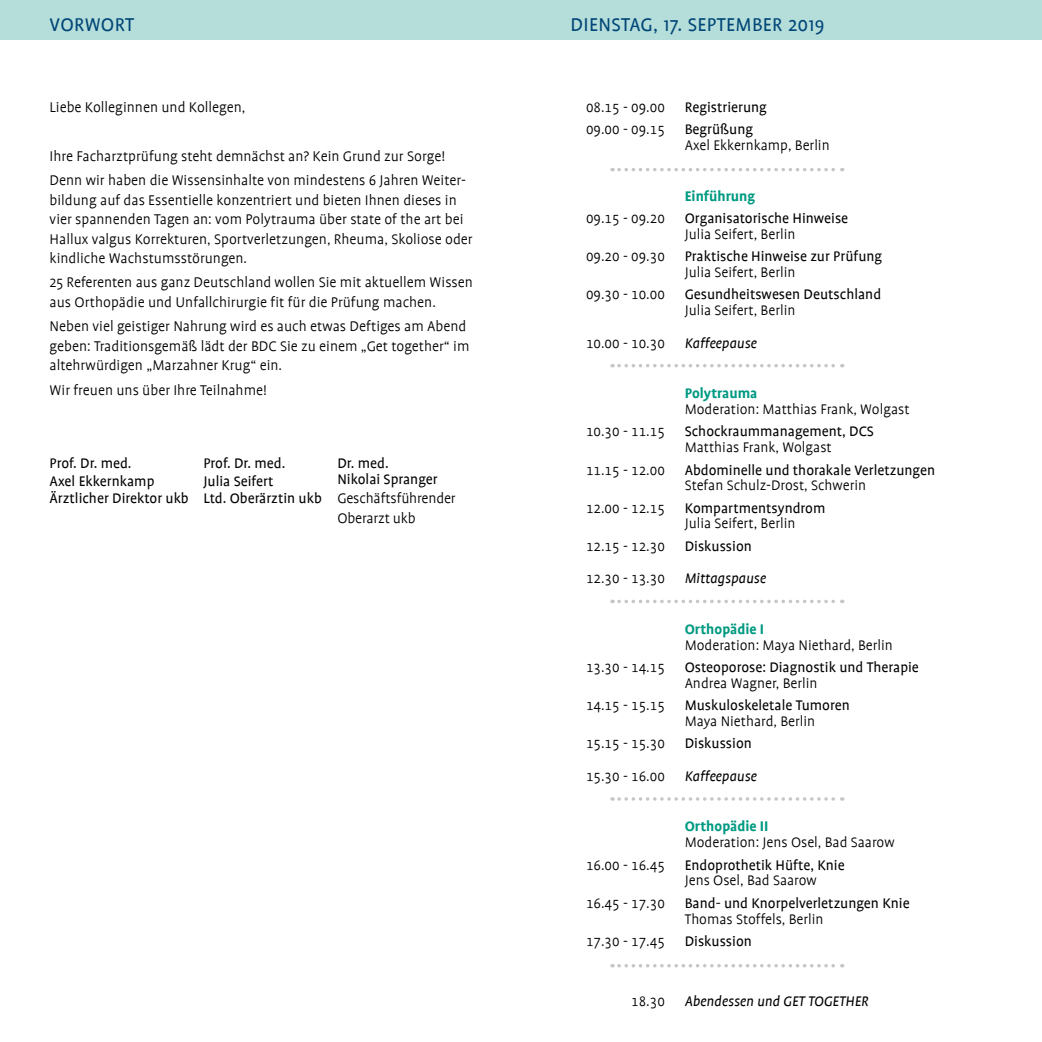
<style>
.page{position:relative;width:1042px;height:1042px;background:#fff}
.page>*{position:absolute;margin:0;border:0;box-sizing:border-box;transform-origin:0 0}
.Head_blauer_Kasten{font:21px "Profile";letter-spacing:.015em;color:#004676}
.Programm_rechts{font:300 15.92px/19.4px "Profile";color:#000}
.Programm_2014{font:15.75px "Profile";color:#000}
.Programm_Referent{font:300 15.75px "Profile";color:#000}
.Programm_2014-2{font:300 15.75px "Profile SC";color:#000}
.Programm_Zeiten{font:15.75px "Profile";color:#000}
.Programm_Überschrift{font:700 15.75px "Profile";color:#009982}
.Pause_Linie{font:italic 15.75px "Profile";color:#000}
.Pause_Linie-2{font:300 15.75px "Profile SC";color:#000}
.Pause_Abstand{font:italic 15.75px "Profile";color:#000}
.Programm_rechts-2{font:15.75px "Profile";color:#000}
.Pause_Abstand-2{font:300 15.75px "Profile SC";color:#000}
</style>
<div class="page">
<div style="left:0;top:0;width:1042px;height:40px;background:#b5ddda"></div>
<svg style="left:619px;top:168px;width:224px;height:3px"></svg>
<svg style="left:619px;top:364px;width:224px;height:3px"></svg>
<svg style="left:619px;top:600px;width:224px;height:3px"></svg>
<svg style="left:619px;top:797px;width:224px;height:4px"></svg>
<svg style="left:619px;top:964px;width:224px;height:3px"></svg>
<p class="Head_blauer_Kasten" style="left:50px;top:14px;width:86px">VORWORT</p>
<p class="Head_blauer_Kasten" style="left:570px;top:14px;width:255px">DIENSTAG, 17. SEPTEMBER 2019</p>
<p class="Programm_rechts" style="left:50px;top:97px;width:197px">Liebe Kolleginnen und Kollegen,</p>
<p class="Programm_rechts" style="left:50px;top:146px;width:397px">Ihre Facharztprüfung steht demnächst an? Kein Grund zur Sorge!</p>
<p class="Programm_rechts" style="left:50px;top:171px;width:425px">Denn wir haben die Wissensinhalte von mindestens 6 Jahren Weiter&shy;bildung auf das Essentielle konzentriert und bieten Ihnen dieses in vier spannenden Tagen an: vom Polytrauma über state of the art bei Hallux valgus Korrekturen, Sportverletzungen, Rheuma, Skoliose oder kindliche Wachstumsstörungen.</p>
<p class="Programm_rechts" style="left:50px;top:273px;width:425px">25 Referenten aus ganz Deutschland wollen Sie mit aktuellem Wissen aus Orthopädie und Unfallchirurgie fit für die Prüfung machen.</p>
<p class="Programm_rechts" style="left:50px;top:317px;width:421px">Neben viel geistiger Nahrung wird es auch etwas Deftiges am Abend geben: Traditionsgemäß lädt der BDC Sie zu einem „Get together“ im altehrwürdigen „Marzahner Krug“ ein.</p>
<p class="Programm_rechts" style="left:50px;top:380px;width:219px">Wir freuen uns über Ihre Teilnahme!</p>
<p class="Programm_Zeiten" style="left:50px;top:455px;width:83px">Prof. Dr. med.</p>
<p class="Programm_Zeiten" style="left:50px;top:473px;width:106px">Axel Ekkernkamp</p>
<p class="Programm_Zeiten" style="left:50px;top:490px;width:141px">Ärztlicher Direktor ukb</p>
<p class="Programm_Zeiten" style="left:203px;top:455px;width:83px">Prof. Dr. med.</p>
<p class="Programm_Zeiten" style="left:203px;top:473px;width:72px">Julia Seifert</p>
<p class="Programm_Zeiten" style="left:203px;top:490px;width:120px">Ltd. Oberärztin ukb</p>
<p class="Programm_rechts-2" style="left:337px;top:455px;width:53px">Dr. med.</p>
<p class="Programm_rechts-2" style="left:337px;top:471px;width:102px">Nikolai Spranger</p>
<p class="Programm_rechts" style="left:337px;top:489px;width:120px">Geschäftsführender<br>Oberarzt ukb</p>
<p class="Programm_2014-2" style="left:586px;top:99px;width:80px">08.15 - 09.00</p>
<p class="Programm_2014" style="left:685px;top:99px;width:84px">Registrierung</p>
<p class="Programm_2014-2" style="left:586px;top:121px;width:80px">09.00 - 09.15</p>
<p class="Programm_2014" style="left:685px;top:121px;width:70px">Begrüßung</p>
<p class="Programm_Referent" style="left:685px;top:137px;width:146px">Axel Ekkernkamp, Berlin</p>
<p class="Programm_Überschrift" style="left:685px;top:187px;width:72px">Einführung</p>
<p class="Programm_2014-2" style="left:586px;top:210px;width:80px">09.15 - 09.20</p>
<p class="Programm_2014" style="left:685px;top:210px;width:165px">Organisatorische Hinweise</p>
<p class="Programm_Referent" style="left:685px;top:226px;width:112px">Julia Seifert, Berlin</p>
<p class="Programm_2014-2" style="left:586px;top:248px;width:80px">09.20 - 09.30</p>
<p class="Programm_2014" style="left:685px;top:248px;width:199px">Praktische Hinweise zur Prüfung</p>
<p class="Programm_Referent" style="left:685px;top:264px;width:112px">Julia Seifert, Berlin</p>
<p class="Programm_2014-2" style="left:586px;top:287px;width:80px">09.30 - 10.00</p>
<p class="Programm_2014" style="left:685px;top:286px;width:198px">Gesundheitswesen Deutschland</p>
<p class="Programm_Referent" style="left:685px;top:302px;width:112px">Julia Seifert, Berlin</p>
<p class="Pause_Linie-2" style="left:586px;top:335px;width:80px">10.00 - 10.30</p>
<p class="Pause_Linie" style="left:685px;top:335px;width:74px">Kaffeepause</p>
<p class="Programm_Überschrift" style="left:685px;top:385px;width:74px">Polytrauma</p>
<p class="Programm_Referent" style="left:685px;top:401px;width:226px">Moderation: Matthias Frank, Wolgast</p>
<p class="Programm_2014-2" style="left:586px;top:423px;width:80px">10.30 - 11.15</p>
<p class="Programm_2014" style="left:685px;top:423px;width:191px">Schockraummanagement, DCS</p>
<p class="Programm_Referent" style="left:685px;top:439px;width:148px">Matthias Frank, Wolgast</p>
<p class="Programm_2014-2" style="left:586px;top:462px;width:80px">11.15 - 12.00</p>
<p class="Programm_2014" style="left:685px;top:461px;width:252px">Abdominelle und thorakale Verletzungen</p>
<p class="Programm_Referent" style="left:685px;top:477px;width:183px">Stefan Schulz-Drost, Schwerin</p>
<p class="Programm_2014-2" style="left:586px;top:500px;width:80px">12.00 - 12.15</p>
<p class="Programm_2014" style="left:685px;top:500px;width:142px">Kompartmentsyndrom</p>
<p class="Programm_Referent" style="left:685px;top:515px;width:112px">Julia Seifert, Berlin</p>
<p class="Programm_2014-2" style="left:586px;top:538px;width:80px">12.15 - 12.30</p>
<p class="Programm_2014" style="left:685px;top:538px;width:69px">Diskussion</p>
<p class="Pause_Linie-2" style="left:586px;top:570px;width:80px">12.30 - 13.30</p>
<p class="Pause_Linie" style="left:685px;top:570px;width:83px">Mittagspause</p>
<p class="Programm_Überschrift" style="left:685px;top:620px;width:81px">Orthopädie I</p>
<p class="Programm_Referent" style="left:685px;top:637px;width:210px">Moderation: Maya Niethard, Berlin</p>
<p class="Programm_2014-2" style="left:586px;top:659px;width:80px">13.30 - 14.15</p>
<p class="Programm_2014" style="left:685px;top:659px;width:236px">Osteoporose: Diagnostik und Therapie</p>
<p class="Programm_Referent" style="left:685px;top:675px;width:134px">Andrea Wagner, Berlin</p>
<p class="Programm_2014-2" style="left:586px;top:697px;width:80px">14.15 - 15.15</p>
<p class="Programm_2014" style="left:685px;top:697px;width:166px">Muskuloskeletale Tumoren</p>
<p class="Programm_Referent" style="left:685px;top:713px;width:132px">Maya Niethard, Berlin</p>
<p class="Programm_2014-2" style="left:586px;top:735px;width:80px">15.15 - 15.30</p>
<p class="Programm_2014" style="left:685px;top:735px;width:69px">Diskussion</p>
<p class="Pause_Linie-2" style="left:586px;top:768px;width:80px">15.30 - 16.00</p>
<p class="Pause_Linie" style="left:685px;top:768px;width:74px">Kaffeepause</p>
<p class="Programm_Überschrift" style="left:685px;top:818px;width:85px">Orthopädie II</p>
<p class="Programm_Referent" style="left:685px;top:834px;width:211px">Moderation: Jens Osel, Bad Saarow</p>
<p class="Programm_2014-2" style="left:586px;top:857px;width:80px">16.00 - 16.45</p>
<p class="Programm_2014" style="left:685px;top:856px;width:161px">Endoprothetik Hüfte, Knie</p>
<p class="Programm_Referent" style="left:685px;top:872px;width:134px">Jens Osel, Bad Saarow</p>
<p class="Programm_2014-2" style="left:586px;top:895px;width:80px">16.45 - 17.30</p>
<p class="Programm_2014" style="left:685px;top:895px;width:226px">Band- und Knorpelverletzungen Knie</p>
<p class="Programm_Referent" style="left:685px;top:910px;width:140px">Thomas Stoffels, Berlin</p>
<p class="Programm_2014-2" style="left:586px;top:933px;width:80px">17.30 - 17.45</p>
<p class="Programm_2014" style="left:685px;top:933px;width:69px">Diskussion</p>
<p class="Pause_Abstand-2" style="left:631px;top:993px;width:35px">18.30</p>
<p class="Pause_Abstand" style="left:685px;top:993px;width:185px">Abendessen und GET TOGETHER</p>
</div>
